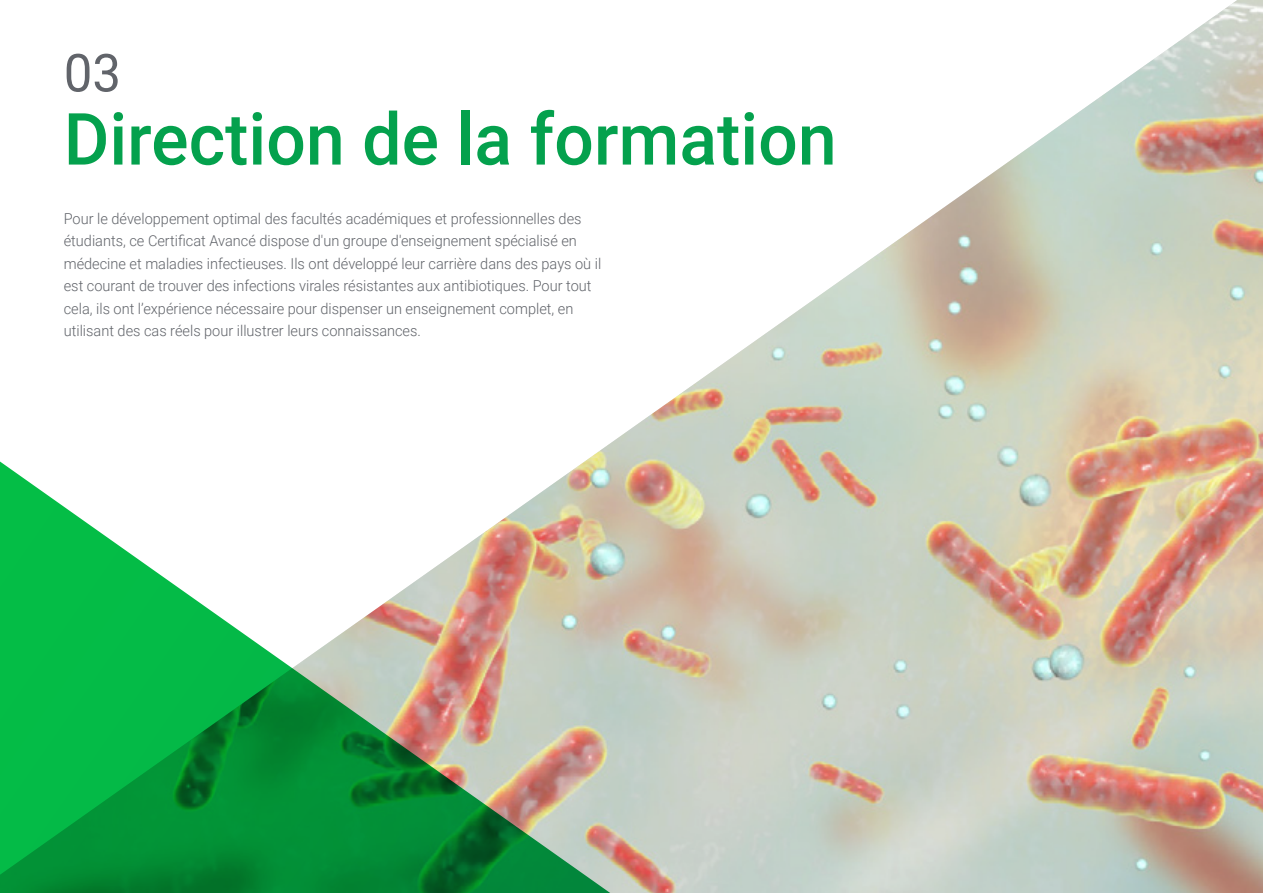
<style>
.page{position:relative;width:1263px;height:893px;background:#fff}
.page>*{position:absolute;margin:0;border:0;box-sizing:border-box;transform-origin:0 0}
.t1{font:500 72px "Roboto";color:#04a14d}
.t2{font:52.5px "Roboto";color:#61646a}
.t3{font:300 15px/22.5px "Roboto";color:#61646a}
</style>
<div class="page">
<img style="left:607px;top:0;width:656px;height:893px">
<svg style="left:0;top:446px;width:640px;height:447px"></svg>
<h2 class="t2" style="left:64px;top:36px;width:59px">03</h2>
<h1 class="t1" style="left:64px;top:89px;width:774px">Direction de la formation</h1>
<p class="t3" style="left:64px;top:207px;width:539px">Pour le développement optimal des facultés académiques et professionnelles des étudiants, ce Certificat Avancé dispose d'un groupe d'enseignement spécialisé en médecine et maladies infectieuses. Ils ont développé leur carrière dans des pays où il est courant de trouver des infections virales résistantes aux antibiotiques. Pour tout cela, ils ont l’expérience nécessaire pour dispenser un enseignement complet, en utilisant des cas réels pour illustrer leurs connaissances.</p>
</div>
